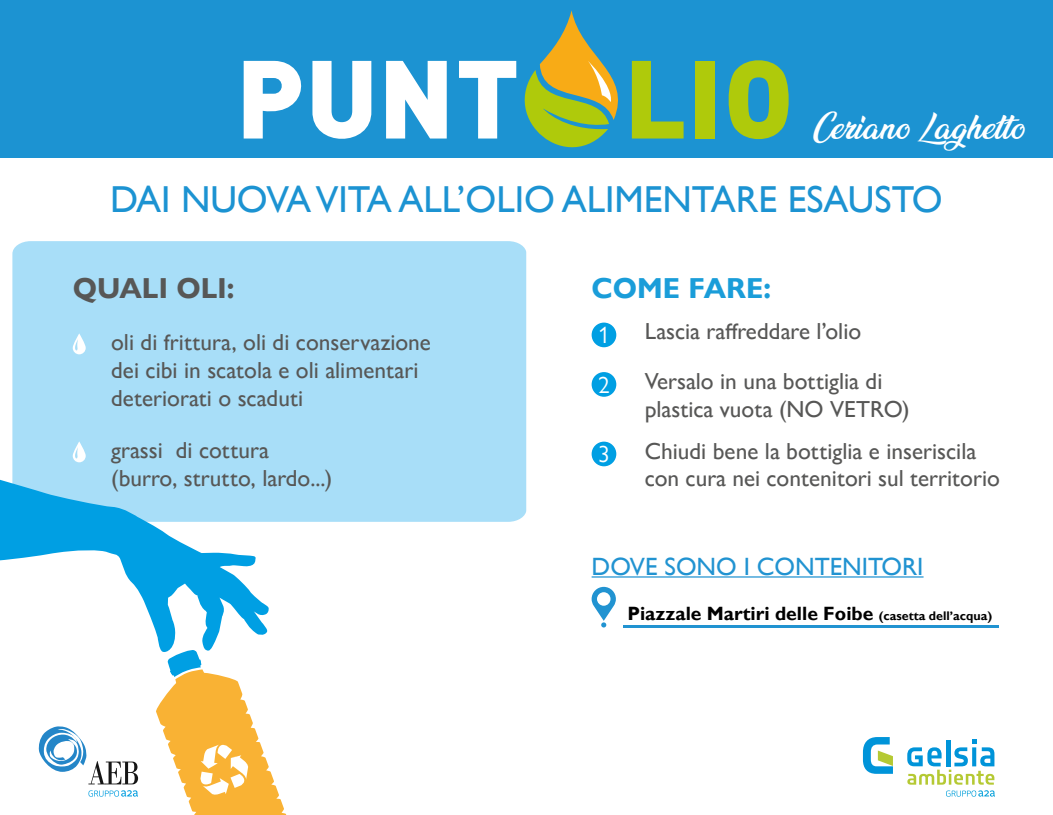
<style>
.page{position:relative;width:1053px;height:815px;background:#fff}
.page>*{position:absolute;margin:0;border:0;box-sizing:border-box;transform-origin:0 0}
.t1{font:37.5px "Gill Sans";color:#1c93d2}
.t2{font:900 30px "Ananda";color:#fff}
.t3{font:700 28.88px "Gill Sans Nova";color:#575756}
.t4{font:700 28.88px "Gill Sans Nova";color:#1a9dd9}
.t5{font:25px "Gill Sans";color:#2193d1}
.t6{font:23.25px "Gill Sans Nova";color:#fff}
.t7{font:500 23.12px/27.9px "Gill Sans Nova";color:#575756}
.t8{font:700 19.25px "Gill Sans";color:#000}
.s1{font-size:12.5px}
</style>
<div class="page">
<div style="left:0;top:0;width:1052px;height:157px;background:#1c93d2"></div>
<svg style="left:386px;top:61px;width:60px;height:78px"></svg>
<svg style="left:244px;top:61px;width:128px;height:78px"></svg>
<svg style="left:728px;top:60px;width:61px;height:80px"></svg>
<div style="left:695px;top:61px;width:19px;height:78px;background:#afca0b"></div>
<svg style="left:459px;top:10px;width:224px;height:148px"></svg>
<hr style="left:591px;top:576px;width:332px;height:2px;background:#2193d1">
<div style="left:12px;top:241px;width:514px;height:281px;background:#a8def8"></div>
<svg style="left:73px;top:333px;width:13px;height:21px"></svg>
<svg style="left:73px;top:441px;width:13px;height:21px"></svg>
<div style="left:591px;top:323px;width:25px;height:24px;background:#009fe3;border-radius:50%"></div>
<div style="left:591px;top:372px;width:25px;height:25px;background:#009fe3;border-radius:50%"></div>
<div style="left:591px;top:442px;width:25px;height:24px;background:#009fe3;border-radius:50%"></div>
<svg style="left:88px;top:790px;width:50px;height:7px"></svg>
<svg style="left:38px;top:726px;width:100px;height:58px"></svg>
<svg style="left:907px;top:740px;width:87px;height:57px"></svg>
<svg style="left:862px;top:737px;width:30px;height:37px"></svg>
<svg style="left:0;top:471px;width:269px;height:179px"></svg>
<svg style="left:156px;top:650px;width:131px;height:165px"></svg>
<svg style="left:591px;top:587px;width:25px;height:40px"></svg>
<hr style="left:623px;top:625px;width:374px;height:2px;background:#2193d1">
<p class="t2" style="left:812px;top:112px;width:215px">Ceriano Laghetto</p>
<h1 class="t1" style="left:110px;top:178px;width:834px">DAI NUOVA VITA ALL’OLIO ALIMENTARE ESAUSTO</h1>
<p class="t3" style="left:73px;top:270px;width:163px">QUALI OLI:</p>
<p class="t7" style="left:111px;top:328px;width:321px">oli di frittura, oli di conservazione dei cibi in scatola e oli alimentari deteriorati o scaduti</p>
<p class="t7" style="left:111px;top:436px;width:223px">grassi di cottura (burro, strutto, lardo...)</p>
<p class="t4" style="left:591px;top:270px;width:181px">COME FARE:</p>
<p class="t6" style="left:598px;top:321px;width:13px">1</p>
<p class="t7" style="left:644px;top:307px;width:239px;line-height:49.5px">Lascia raffreddare l’olio<br>Versalo in una bottiglia di</p>
<p class="t7" style="left:644px;top:395px;width:266px">plastica vuota (NO VETRO)</p>
<p class="t6" style="left:598px;top:371px;width:13px">2</p>
<p class="t6" style="left:598px;top:440px;width:13px">3</p>
<p class="t7" style="left:644px;top:436px;width:357px">Chiudi bene la bottiglia e inseriscila con cura nei contenitori sul territorio</p>
<p class="t5" style="left:591px;top:552px;width:333px">DOVE SONO I CONTENITORI</p>
<p class="t8" style="left:627px;top:602px;width:366px">Piazzale Martiri delle Foibe <span class="s1">(casetta dell’acqua)</span></p>
</div>
